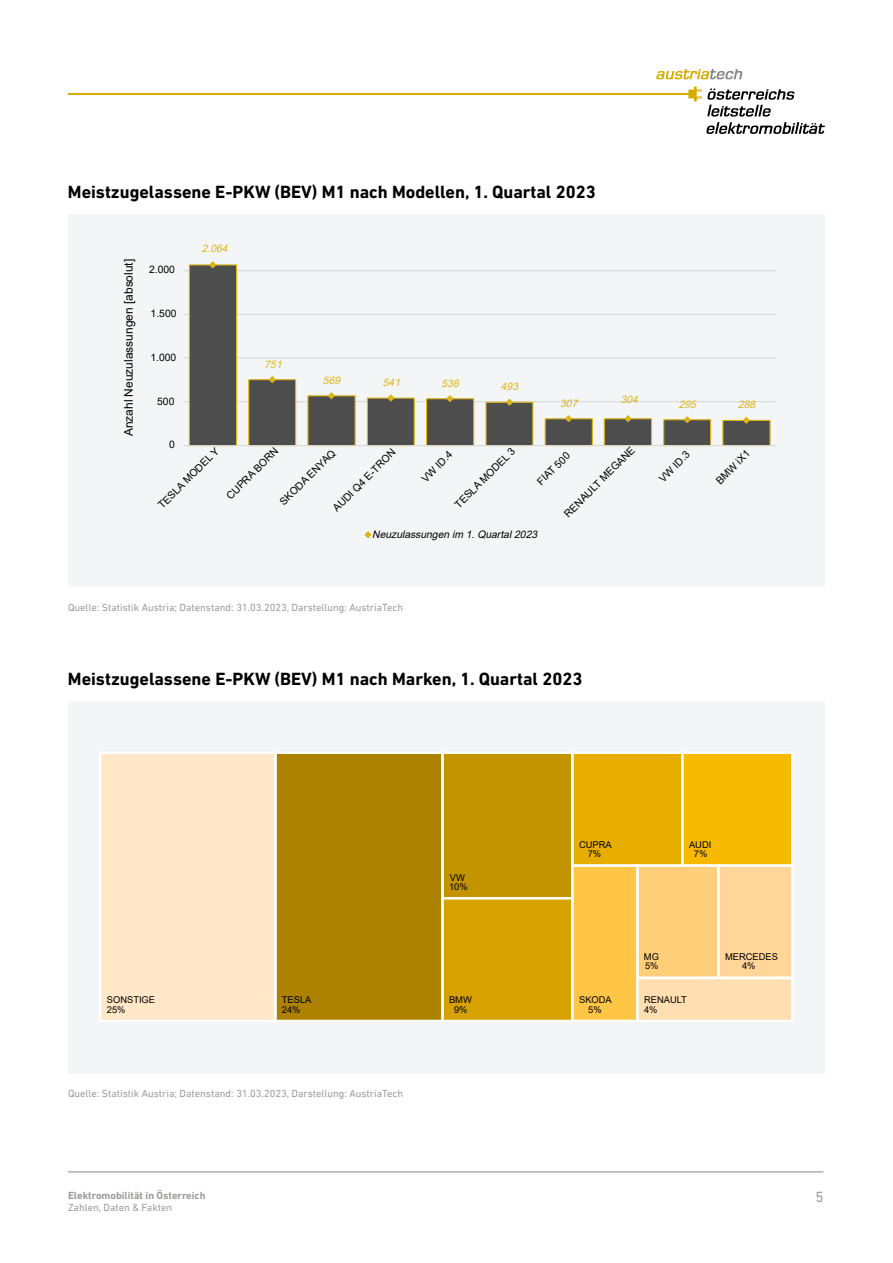
<style>
.page{position:relative;width:893px;height:1263px;background:#fff}
.page>*{position:absolute;margin:0;border:0;box-sizing:border-box;transform-origin:0 0}
.H2{font:700 18px "DIN Next LT Pro";color:#000}
.t1{font:15px "DIN Next LT Pro";color:#9d9d9c}
.t2{font:12px "Arial";color:#000}
.P_Quelle{font:10.5px "DIN Next LT Pro";color:#9d9d9c}
.t3{font:700 10.5px "DIN Next LT Pro";color:#9d9d9c}
.t4{font:10.35px "Arial";color:#000}
.t5{font:italic 10.35px "Arial";color:#dcb619}
.t6{font:italic 10.35px "Arial";color:#000}
.t7{font:9.3px/9.3px "Arial";color:#000}
</style>
<div class="page">
<div style="left:68px;top:701px;width:757px;height:372px;background:#f4f5f6"></div>
<div style="left:275px;top:753px;width:168px;height:268px;background:#ad8200"></div>
<div style="left:274px;top:752px;width:170px;height:270px;border:3px solid #fff"></div>
<div style="left:443px;top:753px;width:129px;height:145px;background:#c49300"></div>
<div style="left:441px;top:752px;width:133px;height:147px;border:3px solid #fff"></div>
<div style="left:443px;top:898px;width:129px;height:123px;background:#d7a100"></div>
<div style="left:441px;top:897px;width:133px;height:125px;border:3px solid #fff"></div>
<div style="left:572px;top:753px;width:110px;height:113px;background:#e7ae00"></div>
<div style="left:571px;top:752px;width:113px;height:115px;border:3px solid #fff"></div>
<div style="left:682px;top:753px;width:110px;height:113px;background:#f7ba00"></div>
<div style="left:681px;top:752px;width:112px;height:115px;border:3px solid #fff"></div>
<div style="left:572px;top:866px;width:65px;height:155px;background:#ffc545"></div>
<div style="left:571px;top:864px;width:68px;height:158px;border:3px solid #fff"></div>
<div style="left:637px;top:866px;width:81px;height:112px;background:#ffce79"></div>
<div style="left:636px;top:864px;width:84px;height:115px;border:3px solid #fff"></div>
<div style="left:718px;top:866px;width:74px;height:112px;background:#ffd697"></div>
<div style="left:717px;top:864px;width:76px;height:115px;border:3px solid #fff"></div>
<div style="left:637px;top:978px;width:155px;height:43px;background:#ffdfb1"></div>
<div style="left:636px;top:977px;width:157px;height:45px;border:3px solid #fff"></div>
<div style="left:100px;top:753px;width:175px;height:268px;background:#ffe7c7"></div>
<div style="left:99px;top:752px;width:178px;height:270px;border:3px solid #fff"></div>
<div style="left:68px;top:215px;width:757px;height:372px;background:#f4f5f6"></div>
<hr style="left:183px;top:401px;width:593px;height:1px;background:#d9d9d9">
<hr style="left:183px;top:357px;width:593px;height:2px;background:#d9d9d9">
<hr style="left:183px;top:314px;width:593px;height:1px;background:#d9d9d9">
<hr style="left:183px;top:270px;width:593px;height:1px;background:#d9d9d9">
<svg style="left:188px;top:264px;width:583px;height:181px"></svg>
<hr style="left:183px;top:445px;width:593px;height:1px;background:#d9d9d9">
<svg style="left:208px;top:261px;width:9px;height:8px"></svg>
<svg style="left:268px;top:375px;width:9px;height:9px"></svg>
<svg style="left:327px;top:391px;width:9px;height:9px"></svg>
<svg style="left:386px;top:393px;width:9px;height:9px"></svg>
<svg style="left:445px;top:394px;width:9px;height:9px"></svg>
<svg style="left:505px;top:398px;width:9px;height:9px"></svg>
<svg style="left:564px;top:414px;width:9px;height:9px"></svg>
<svg style="left:624px;top:414px;width:9px;height:9px"></svg>
<svg style="left:683px;top:415px;width:9px;height:9px"></svg>
<svg style="left:742px;top:416px;width:9px;height:9px"></svg>
<svg style="left:364px;top:531px;width:8px;height:8px"></svg>
<hr style="left:68px;top:93px;width:620px;height:2px;background:#d7ae00">
<svg style="left:656px;top:69px;width:87px;height:10px"></svg>
<svg style="left:688px;top:87px;width:137px;height:47px"></svg>
<hr style="left:68px;top:1171px;width:755px;height:1px;background:#878787">
<h2 class="H2" style="left:68px;top:182px;width:529px">Meistzugelassene E-PKW (BEV) M1 nach Modellen, 1. Quartal 2023</h2>
<p class="t2" style="left:120px;top:436px;width:179px;rotate:-90deg">Anzahl Neuzulassungen [absolut]</p>
<p class="t4" style="left:149px;top:263px;width:27px">2.000</p>
<p class="t4" style="left:151px;top:306px;width:27px">1.500</p>
<p class="t4" style="left:150px;top:350px;width:27px">1.000</p>
<p class="t4" style="left:157px;top:394px;width:19px">500</p>
<p class="t5" style="left:202px;top:242px;width:30px">2.064</p>
<p class="t5" style="left:265px;top:357px;width:22px">751</p>
<p class="t5" style="left:323px;top:373px;width:22px">569</p>
<p class="t5" style="left:383px;top:375px;width:22px">541</p>
<p class="t5" style="left:441px;top:376px;width:22px">536</p>
<p class="t5" style="left:501px;top:380px;width:22px">493</p>
<p class="t5" style="left:560px;top:396px;width:22px">307</p>
<p class="t5" style="left:621px;top:393px;width:22px">304</p>
<p class="t5" style="left:679px;top:397px;width:22px">295</p>
<p class="t5" style="left:738px;top:397px;width:22px">288</p>
<p class="t4" style="left:169px;top:438px;width:7px">0</p>
<p class="t4" style="left:561px;top:510px;width:96px;rotate:-45deg">RENAULT MEGANE</p>
<p class="t4" style="left:656px;top:475px;width:40px;rotate:-45deg">VW ID.3</p>
<p class="t4" style="left:713px;top:477px;width:45px;rotate:-45deg">BMW iX1</p>
<p class="t4" style="left:155px;top:501px;width:83px;rotate:-45deg">TESLA MODEL Y</p>
<p class="t4" style="left:223px;top:492px;width:70px;rotate:-45deg">CUPRA BORN</p>
<p class="t4" style="left:276px;top:499px;width:75px;rotate:-45deg">SKODA ENYAQ</p>
<p class="t4" style="left:330px;top:505px;width:85px;rotate:-45deg">AUDI Q4 E-TRON</p>
<p class="t4" style="left:418px;top:475px;width:40px;rotate:-45deg">VW ID.4</p>
<p class="t4" style="left:452px;top:501px;width:82px;rotate:-45deg">TESLA MODEL 3</p>
<p class="t4" style="left:534px;top:478px;width:43px;rotate:-45deg">FIAT 500</p>
<p class="t6" style="left:372px;top:527px;width:169px">Neuzulassungen im 1.Quartal2023</p>
<p class="P_Quelle" style="left:68px;top:602px;width:337px">Quelle: Statistik Austria; Datenstand: 31.03.2023, Darstellung: AustriaTech</p>
<h2 class="H2" style="left:68px;top:668px;width:516px">Meistzugelassene E-PKW (BEV) M1 nach Marken, 1. Quartal 2023</h2>
<p class="t7" style="left:107px;top:995px;width:50px">SONSTIGE<br>25%</p>
<p class="t7" style="left:449px;top:872px;width:20px">VW<br>10%</p>
<p class="t7" style="left:579px;top:839px;width:34px;text-align:center">CUPRA<br>7%</p>
<p class="t7" style="left:689px;top:839px;width:24px;text-align:center">AUDI<br>7%</p>
<p class="t7" style="left:644px;top:952px;width:17px">MG<br>5%</p>
<p class="t7" style="left:742px;top:952px;width:38px;text-indent:-17px">MERCEDES<br>4%</p>
<p class="t7" style="left:579px;top:995px;width:34px;text-align:center">SKODA<br>5%</p>
<p class="t7" style="left:282px;top:995px;width:31px">TESLA<br>24%</p>
<p class="t7" style="left:644px;top:995px;width:44px">RENAULT<br>4%</p>
<p class="t7" style="left:449px;top:995px;width:24px;text-align:center">BMW<br>9%</p>
<p class="P_Quelle" style="left:68px;top:1088px;width:337px">Quelle: Statistik Austria; Datenstand: 31.03.2023, Darstellung: AustriaTech</p>
<p class="t3" style="left:68px;top:1189px;width:139px">Elektromobilität in Österreich</p>
<h2 class="t1" style="left:815px;top:1188px;width:10px">5</h2>
<p class="P_Quelle" style="left:68px;top:1201px;width:106px">Zahlen, Daten &amp; Fakten</p>
</div>
